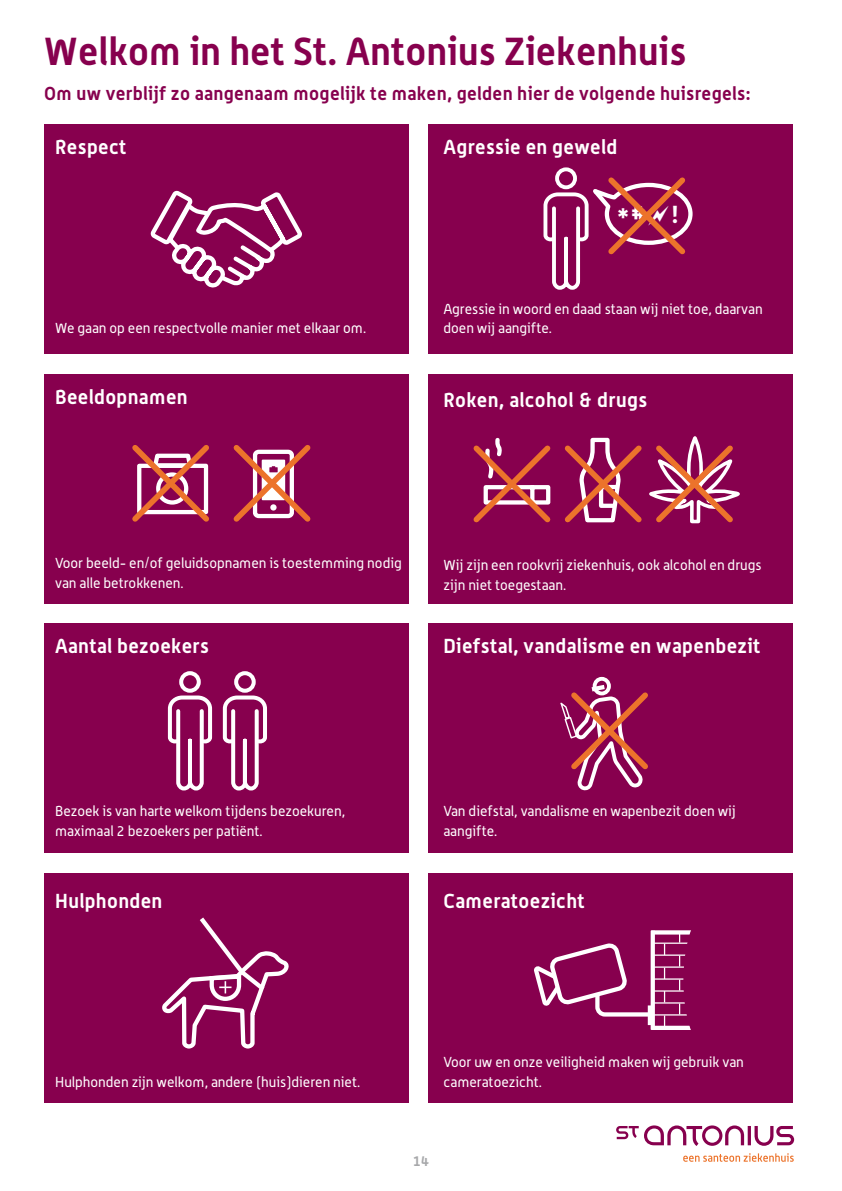
<style>
.page{position:relative;width:842px;height:1191px;background:#fff}
.page>*{position:absolute;margin:0;border:0;box-sizing:border-box;transform-origin:0 0}
.t1{font:700 38.4px "Alwyn";letter-spacing:.005em;color:#87004e}
.t2{font:700 24.2px "Alwyn";color:#fff}
.t3{font:700 19.8px "Alwyn";letter-spacing:.02em;color:#fff}
.t4{font:700 18.4px "Alwyn";letter-spacing:.02em;color:#87004e}
.t5{font:14.2px/19.8px "Alwyn";color:#fff}
.t6{font:700 14px "Alwyn";color:#a7a8aa}
</style>
<div class="page">
<div style="left:428px;top:873px;width:365px;height:229px;background:#87004e"></div>
<div style="left:428px;top:623px;width:365px;height:230px;background:#87004e"></div>
<div style="left:44px;top:873px;width:364px;height:229px;background:#87004e"></div>
<svg style="left:683px;top:1153px;width:111px;height:8px"></svg>
<hr style="left:748px;top:1126px;width:3px;height:19px;background:#87004e">
<svg style="left:754px;top:1126px;width:40px;height:19px"></svg>
<svg style="left:616px;top:1125px;width:128px;height:21px"></svg>
<div style="left:44px;top:623px;width:364px;height:230px;background:#87004e"></div>
<div style="left:428px;top:374px;width:365px;height:229px;background:#87004e"></div>
<div style="left:44px;top:374px;width:364px;height:229px;background:#87004e"></div>
<div style="left:428px;top:124px;width:365px;height:230px;background:#87004e"></div>
<div style="left:44px;top:124px;width:364px;height:230px;background:#87004e"></div>
<svg style="left:150px;top:190px;width:152px;height:98px"></svg>
<div style="left:555px;top:167px;width:22px;height:22px;border:4px solid #fff;border-radius:50%"></div>
<svg style="left:222px;top:695px;width:45px;height:96px"></svg>
<div style="left:234px;top:671px;width:22px;height:21px;border:4px solid #fff;border-radius:50%"></div>
<svg style="left:167px;top:695px;width:46px;height:96px"></svg>
<div style="left:179px;top:671px;width:22px;height:21px;border:4px solid #fff;border-radius:50%"></div>
<svg style="left:473px;top:436px;width:267px;height:88px"></svg>
<svg style="left:132px;top:445px;width:77px;height:77px"></svg>
<svg style="left:233px;top:445px;width:78px;height:77px"></svg>
<div style="left:593px;top:677px;width:18px;height:18px;border:4px solid #fff;border-radius:50%"></div>
<svg style="left:560px;top:685px;width:88px;height:106px"></svg>
<svg style="left:534px;top:942px;width:123px;height:76px"></svg>
<svg style="left:651px;top:934px;width:4px;height:91px"></svg>
<hr style="left:648px;top:1005px;width:4px;height:20px;background:#fff">
<svg style="left:651px;top:930px;width:39px;height:4px"></svg>
<hr style="left:651px;top:942px;width:73px;height:1px;background:#fff">
<hr style="left:651px;top:954px;width:73px;height:1px;background:#fff">
<hr style="left:651px;top:966px;width:73px;height:1px;background:#fff">
<hr style="left:651px;top:978px;width:73px;height:1px;background:#fff">
<hr style="left:651px;top:990px;width:73px;height:1px;background:#fff">
<hr style="left:651px;top:1002px;width:73px;height:1px;background:#fff">
<hr style="left:651px;top:1014px;width:73px;height:1px;background:#fff">
<div style="left:651px;top:1025px;width:73px;height:5px;background:#fff"></div>
<div style="left:683px;top:905px;width:60px;height:150px;background:#87004e;border-radius:50%"></div>
<svg style="left:162px;top:917px;width:127px;height:132px"></svg>
<svg style="left:543px;top:172px;width:150px;height:118px"></svg>
<h1 class="t1" style="left:44px;top:28px;width:644px">Welkom in het St. Antonius Ziekenhuis</h1>
<p class="t4" style="left:44px;top:82px;width:708px">Om uw verblijf zo aangenaam mogelijk te maken, gelden hier de volgende huisregels:</p>
<h3 class="t3" style="left:55px;top:135px;width:73px">Respect</h3>
<p class="t5" style="left:55px;top:318px;width:313px">We gaan op een respectvolle manier met elkaar om.</p>
<h3 class="t3" style="left:55px;top:385px;width:134px">Beeldopnamen</h3>
<h3 class="t3" style="left:443px;top:135px;width:175px">Agressie en geweld</h3>
<h2 class="t2" style="left:616px;top:199px;width:65px">*# !</h2>
<p class="t5" style="left:443px;top:298px;width:321px">Agressie in woord en daad staan wij niet toe, daarvan doen wij aangifte.</p>
<h3 class="t3" style="left:443px;top:388px;width:205px">Roken, alcohol &amp; drugs</h3>
<p class="t5" style="left:55px;top:552px;width:348px">Voor beeld- en/of geluidsopnamen is toestemming nodig van alle betrokkenen.</p>
<h3 class="t3" style="left:55px;top:633px;width:155px">Aantal bezoekers</h3>
<p class="t5" style="left:443px;top:555px;width:320px">Wij zijn een rookvrij ziekenhuis, ook alcohol en drugs zijn niet toegestaan.</p>
<h3 class="t3" style="left:443px;top:633px;width:318px">Diefstal, vandalisme en wapenbezit</h3>
<p class="t5" style="left:55px;top:801px;width:291px">Bezoek is van harte welkom tijdens bezoekuren, maximaal 2 bezoekers per patiënt.</p>
<h3 class="t3" style="left:55px;top:888px;width:109px">Hulphonden</h3>
<p class="t5" style="left:443px;top:801px;width:294px">Van diefstal, vandalisme en wapenbezit doen wij aangifte.</p>
<h3 class="t3" style="left:443px;top:888px;width:143px">Cameratoezicht</h3>
<p class="t5" style="left:55px;top:1071px;width:307px">Hulphonden zijn welkom, andere (huis)dieren niet.</p>
<p class="t5" style="left:443px;top:1051px;width:302px">Voor uw en onze veiligheid maken wij gebruik van cameratoezicht.</p>
<p class="t6" style="left:413px;top:1152px;width:18px">14</p>
</div>
